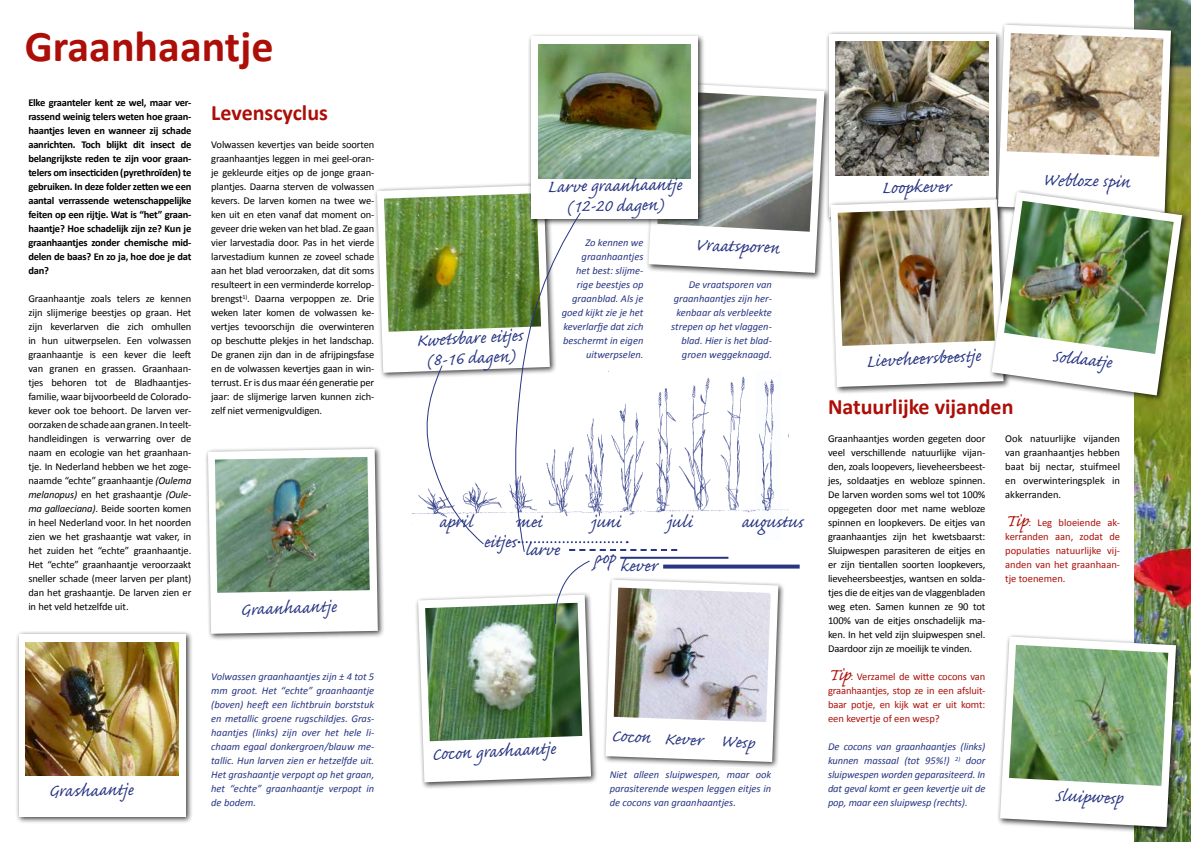
<style>
.page{position:relative;width:1191px;height:842px;background:#fff}
.page>*{position:absolute;margin:0;border:0;box-sizing:border-box;transform-origin:0 0}
.t1{font:700 44px "Calibri";color:#ac0e08}
.t2{font:22px/20px "Caflisch Script Pro";letter-spacing:-.005em;color:#273583;text-align:center}
.t3{font:700 22px "Calibri";color:#ac0e08}
.t4{font:21.3px "Caflisch Script Pro";color:#273583}
.t5{font:10.5px/14px "Calibri";letter-spacing:-.015em;color:#000;text-align:justify}
.t6{font:italic 10.5px/14px "Calibri";color:#273583;text-align:justify}
.t7{font:700 10.5px/14px "Calibri";letter-spacing:-.02em;color:#000;text-align:justify}
.t8{font:10.5px/14px "Calibri";color:#ac0e08;text-align:justify}
.s1{font-style:italic}
.s2{font-style:normal}
.s3{font-family:"Caflisch Script Pro";font-size:22px}
</style>
<div class="page">
<div style="left:415px;top:591px;width:183px;height:198px;background:#000;opacity:.75"></div>
<img style="left:1134px;top:0;width:57px;height:842px">
<div style="left:204px;top:445px;width:181px;height:196px;background:#000;opacity:.75"></div>
<div style="left:988px;top:189px;width:201px;height:213px;background:#000;opacity:.75"></div>
<img style="left:830px;top:25px;width:352px;height:370px">
<img style="left:1004px;top:201px;width:169px;height:153px">
<div style="left:997px;top:633px;width:186px;height:201px;background:#000;opacity:.75"></div>
<svg style="left:1000px;top:636px;width:176px;height:191px"></svg>
<img style="left:1009px;top:645px;width:159px;height:141px">
<div style="left:15px;top:631px;width:178px;height:192px;background:#000;opacity:.75"></div>
<div style="left:19px;top:634px;width:167px;height:182px;background:#fff"></div>
<img style="left:26px;top:642px;width:152px;height:133px">
<div style="left:528px;top:33px;width:177px;height:193px;background:#000;opacity:.75"></div>
<div style="left:531px;top:37px;width:167px;height:182px;background:#fff"></div>
<img style="left:538px;top:45px;width:152px;height:37px">
<img style="left:208px;top:82px;width:616px;height:700px">
<h1 class="t1" style="left:25px;top:19px;width:250px">Graanhaantje</h1>
<p class="t7" style="left:28px;top:96px;width:165px">Elke graanteler kent ze wel, maar ver&shy;rassend weinig telers weten hoe graan&shy;haantjes leven en wanneer zij schade aanrichten. Toch blijkt dit insect de belangrijkste reden te zijn voor graan&shy;telers om insecticiden (pyrethroïden) te gebruiken. In deze folder zetten we een aantal verrassende wetenschappelijke feiten op een rijtje. Wat is “het” graan&shy;haantje? Hoe schadelijk zijn ze? Kun je graanhaantjes zonder chemische mid&shy;delen de baas? En zo ja, hoe doe je dat dan?</p>
<p class="t5" style="left:28px;top:292px;width:164px">Graanhaantje zoals telers ze kennen zijn slijmerige beestjes op graan. Het zijn keverlarven die zich omhullen in hun uitwerpselen. Een volwassen graanhaantje is een kever die leeft van granen en grassen. Graanhaan&shy;tjes behoren tot de Bladhaantjes&shy;familie, waar bijvoorbeeld de Colorado&shy;kever ook toe behoort. De larven ver&shy;oorzaken de schade aan granen. In teelt&shy;handleidingen is verwarring over de naam en ecologie van het graanhaan&shy;tje. In Nederland hebben we het zoge&shy;naamde “echte” graanhaantje <span class="s1">(Oulema melanopus)</span> en het grashaantje <span class="s1">(Oule&shy;ma gallaeciana)</span>. Beide soorten komen in heel Nederland voor. In het noorden zien we het grashaantje wat vaker, in het zuiden het “echte” graanhaantje.<br>Het “echte” graanhaantje veroorzaakt sneller schade (meer larven per plant) dan het grashaantje. De larven zien er in het veld hetzelfde uit.</p>
<h2 class="t3" style="left:211px;top:99px;width:118px">Levenscyclus</h2>
<p class="t5" style="left:211px;top:138px;width:164px">Volwassen kevertjes van beide soorten graanhaantjes leggen in mei geel-oran&shy;je gekleurde eitjes op de jonge graan&shy;plantjes. Daarna sterven de volwassen kevers. De larven komen na twee we&shy;ken uit en eten vanaf dat moment on&shy;geveer drie weken van het blad. Ze gaan vier larvestadia door. Pas in het vierde larvestadium kunnen ze zoveel schade aan het blad veroorzaken, dat dit soms resulteert in een verminderde korrelop&shy;brengst<sup>1)</sup>. Daarna verpoppen ze. Drie weken later komen de volwassen ke&shy;vertjes tevoorschijn die overwinteren op beschutte plekjes in het landschap.<br>De granen zijn dan in de afrijpingsfase en de volwassen kevertjes gaan in win&shy;terrust. Er is dus maar één generatie per jaar: de slijmerige larven kunnen zich&shy;zelf niet vermenigvuldigen.</p>
<h2 class="t2" style="left:240px;top:602px;width:99px;rotate:-2deg">Graanhaantje</h2>
<h2 class="t2" style="left:49px;top:783px;width:87px;rotate:-1deg">Grashaantje</h2>
<p class="t6" style="left:211px;top:669px;width:164px">Volwassen graanhaantjes zijn ± 4 tot 5 mm groot. Het “echte” graanhaantje (boven) heeft een lichtbruin borststuk en metallic groene rugschildjes. Gras&shy;haantjes (links) zijn over het hele li&shy;chaam egaal donkergroen/blauw me&shy;tallic. Hun larven zien er hetzelfde uit.<br>Het grashaantje verpopt op het graan, het “echte” graanhaantje verpopt in de bodem.</p>
<h2 class="t2" style="left:416px;top:333px;width:104px;rotate:-3deg">Kwet sbare eitjes (8-16 dagen)</h2>
<h2 class="t2" style="left:547px;top:179px;width:137px;rotate:-1deg">Larve graanhaantje (12-20 dagen)</h2>
<p class="t6" style="left:562px;top:235px;width:83px;text-align:right">Zo kennen we graanhaantjes<br>het best: slijme&shy;rige beestjes op graanblad. Als je goed kijkt zie je het keverlarfje dat zich beschermt in eigen uitwerpselen.</p>
<h2 class="t2" style="left:695px;top:237px;width:86px;rotate:2deg">Vraatsporen</h2>
<p class="t6" style="left:671px;top:277px;width:102px;text-align:right">De vraatsporen van graanhaantjes zijn her&shy;kenbaar als verbleekte strepen op het vlaggen&shy;blad. Hier is het blad&shy;groen weggeknaagd<span class="s2">.</span></p>
<h2 class="t2" style="left:439px;top:514px;width:35px">april</h2>
<h2 class="t2" style="left:514px;top:514px;width:29px">mei</h2>
<h2 class="t2" style="left:590px;top:514px;width:32px">juni</h2>
<h2 class="t2" style="left:666px;top:514px;width:28px">juli</h2>
<h2 class="t2" style="left:741px;top:514px;width:64px">augustus</h2>
<h2 class="t2" style="left:483px;top:533px;width:78px">eitjes larve</h2>
<h2 class="t2" style="left:594px;top:557px;width:65px">pop kever</h2>
<h2 class="t2" style="left:431px;top:747px;width:126px;rotate:-3deg">Cocon grashaantje</h2>
<h3 class="t4" style="left:612px;top:725px;width:146px;rotate:3deg">Cocon Kever Wes p</h3>
<p class="t6" style="left:609px;top:767px;width:163px">Niet alleen sluipwespen, maar ook parasiterende wespen leggen eitjes in de cocons van graanhaantjes.</p>
<h2 class="t2" style="left:881px;top:180px;width:72px;rotate:-1deg">Loopkever</h2>
<h2 class="t2" style="left:1042px;top:172px;width:90px;rotate:1deg">Webloze spin</h2>
<h2 class="t2" style="left:865px;top:354px;width:117px;rotate:-3deg">Lieveheersbees tje</h2>
<h2 class="t3" style="left:828px;top:393px;width:187px">Natuurlijke vijanden</h2>
<h2 class="t2" style="left:1054px;top:348px;width:62px;rotate:7deg">Soldaatje</h2>
<p class="t5" style="left:828px;top:431px;width:159px">Graanhaantjes worden gegeten door veel verschillende natuurlijke vijan&shy;den, zoals loopevers, lieveheersbeest&shy;jes, soldaatjes en webloze spinnen.<br>De larven worden soms wel tot 100% opgegeten door met name webloze spinnen en loopkevers. De eitjes van graanhaantjes zijn het kwetsbaarst:<br>Sluipwespen parasiteren de eitjes en er zijn tientallen soorten loopkevers, lieveheersbeestjes, wantsen en soldaa tjes die de eitjes van de vlaggenbladen weg eten. Samen kunnen ze 90 tot 100% van de eitjes onschadelijk ma&shy;ken. In het veld zijn sluipwespen snel.<br>Daardoor zijn ze moeilijk te vinden.</p>
<p class="t8" style="left:828px;top:670px;width:159px"><span class="s3">Tip</span>: Verzamel de witte cocons van graanhaantjes, stop ze in een afsluit&shy;baar potje, en kijk wat er uit komt: een kevertje of een wesp?</p>
<p class="t6" style="left:828px;top:739px;width:159px">De cocons van graanhaantjes (links) kunnen massaal (tot 95%!) <sup>2)</sup> door sluipwespen worden geparasiteerd. In dat geval komt er geen kevertje uit de pop, maar een sluipwesp (rechts).</p>
<p class="t5" style="left:1005px;top:432px;width:116px">Ook natuurlijke vijanden van graanhaantjes hebben baat bij nectar, stuifmeel en overwinteringsplek in akkerranden.</p>
<p class="t8" style="left:1005px;top:516px;width:116px"><span class="s3">Tip</span>: Leg bloeiende ak&shy;kerranden aan, zodat de populaties natuurlijke vij&shy;anden van het graanhaan&shy;tje toenemen.</p>
<h2 class="t2" style="left:1055px;top:788px;width:70px;rotate:2deg">Sluipwes p</h2>
</div>
